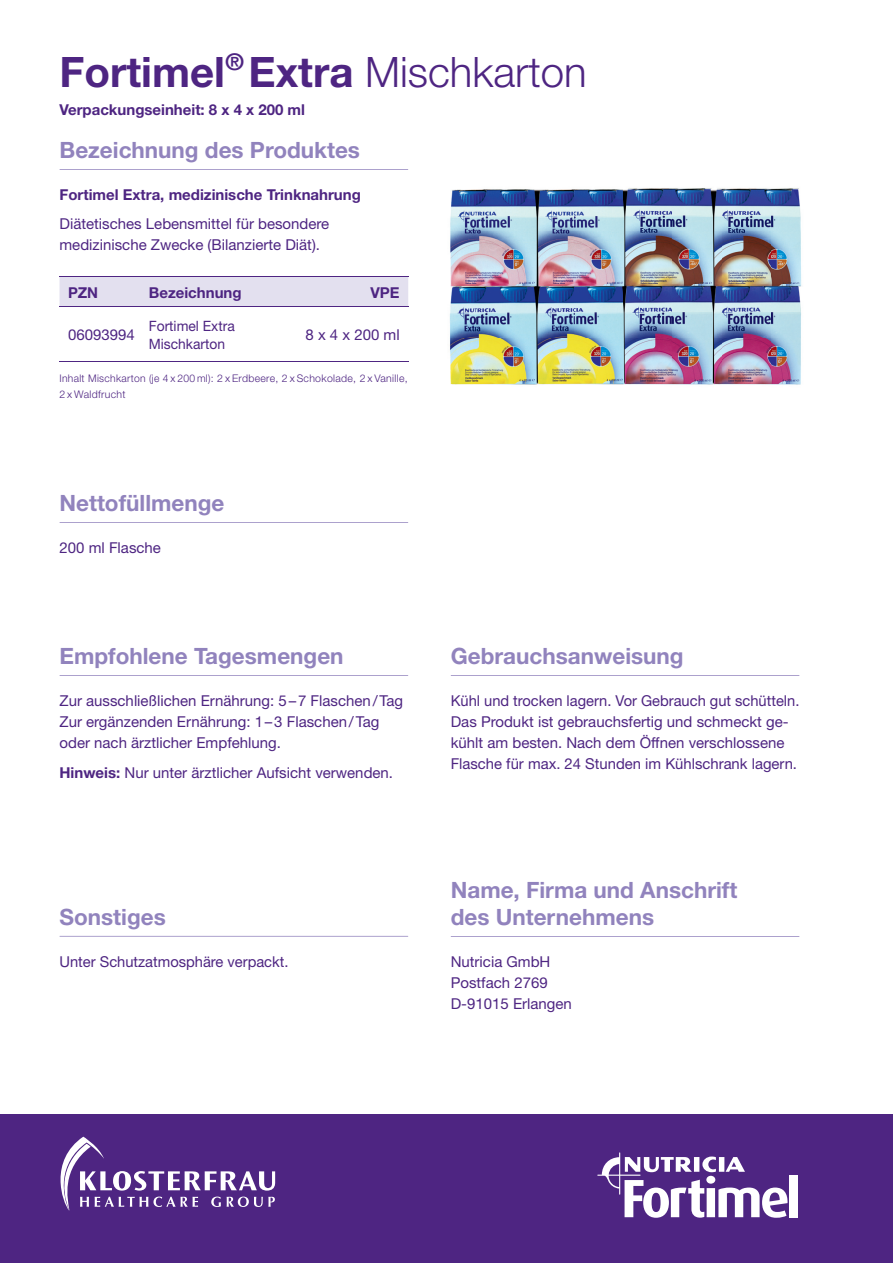
<style>
.page{position:relative;width:893px;height:1263px;background:#fff}
.page>*{position:absolute;margin:0;border:0;box-sizing:border-box;transform-origin:0 0}
.t1{font:700 42px "Helvetica Neue";color:#4e2582}
.t2{font:700 22.5px/27px "Helvetica Neue";color:#9183bd}
.t3{font:15px/21px "Helvetica Neue";color:#4e2582}
.t4{font:700 15px "Helvetica Neue";color:#4e2582}
.t5{font:14.25px/18px "Helvetica Neue";color:#4e2582}
.t6{font:300 10.5px/15.8px "Helvetica Neue LT Std";letter-spacing:.03em;color:#4e2582}
.s1{font-weight:300}
.s2{font-weight:700}
</style>
<div class="page">
<div style="left:0;top:1114px;width:893px;height:149px;background:#4e2582"></div>
<svg style="left:597px;top:1152px;width:191px;height:66px"></svg>
<div style="left:790px;top:1175px;width:8px;height:42px;background:#fff"></div>
<svg style="left:61px;top:1137px;width:214px;height:74px"></svg>
<div style="left:60px;top:277px;width:348px;height:29px;background:#e3e0ef"></div>
<hr style="left:60px;top:276px;width:85px;height:1px;background:#4e2582">
<hr style="left:145px;top:276px;width:146px;height:1px;background:#4e2582">
<hr style="left:291px;top:276px;width:117px;height:1px;background:#4e2582">
<hr style="left:60px;top:306px;width:85px;height:1px;background:#4e2582">
<hr style="left:145px;top:306px;width:146px;height:1px;background:#4e2582">
<hr style="left:291px;top:306px;width:117px;height:1px;background:#4e2582">
<hr style="left:60px;top:361px;width:85px;height:1px;background:#4e2582">
<hr style="left:145px;top:361px;width:146px;height:1px;background:#4e2582">
<hr style="left:291px;top:361px;width:117px;height:1px;background:#4e2582">
<hr style="left:451px;top:936px;width:348px;height:1px;background:#9183bd">
<hr style="left:451px;top:675px;width:348px;height:1px;background:#9183bd">
<hr style="left:60px;top:522px;width:348px;height:1px;background:#9183bd">
<hr style="left:60px;top:675px;width:348px;height:1px;background:#9183bd">
<hr style="left:60px;top:936px;width:348px;height:1px;background:#9183bd">
<hr style="left:60px;top:169px;width:348px;height:1px;background:#9183bd">
<img style="left:450px;top:188px;width:352px;height:197px">
<h1 class="t1" style="left:60px;top:46px;width:529px">Fortimel<sup>®</sup> Extra <span class="s1">Mischkarton</span></h1>
<p class="t4" style="left:60px;top:101px;width:247px">Verpackungseinheit: 8 x 4 x 200 ml</p>
<h2 class="t2" style="left:60px;top:136px;width:302px">Bezeichnung des Produktes</h2>
<p class="t4" style="left:60px;top:185px;width:303px">Fortimel Extra, medizinische Trinknahrung</p>
<p class="t3" style="left:60px;top:213px;width:271px">Diätetisches Lebensmittel für besondere medizinische Zwecke (Bilanzierte Diät).</p>
<p class="t4" style="left:68px;top:283px;width:31px">PZN</p>
<p class="t4" style="left:149px;top:283px;width:94px">Bezeichnung</p>
<p class="t4" style="left:371px;top:283px;width:31px">VPE</p>
<p class="t3" style="left:68px;top:324px;width:68px">06093994</p>
<p class="t5" style="left:149px;top:316px;width:88px">Fortimel Extra<br>Mischkarton</p>
<p class="t3" style="left:305px;top:324px;width:96px">8 x 4 x 200 ml</p>
<p class="t6" style="left:60px;top:370px;width:350px">Inhalt Mischkarton (je 4 x 200 ml): 2 x Erdbeere, 2 x Schokolade, 2 x Vanille,<br>2 x Waldfrucht</p>
<h2 class="t2" style="left:60px;top:489px;width:166px">Nettofüllmenge</h2>
<p class="t3" style="left:60px;top:537px;width:103px">200 ml Flasche</p>
<h2 class="t2" style="left:60px;top:642px;width:286px">Empfohlene Tagesmengen</h2>
<p class="t3" style="left:60px;top:690px;width:345px">Zur ausschließlichen Ernährung: 5 – 7 Flaschen / Tag<br>Zur ergänzenden Ernährung: 1 – 3 Flaschen / Tag oder nach ärztlicher Empfehlung.</p>
<p class="t3" style="left:60px;top:761px;width:335px"><span class="s2">Hinweis:</span> Nur unter ärztlicher Aufsicht verwenden.</p>
<h2 class="t2" style="left:60px;top:902px;width:108px">Sonstiges</h2>
<p class="t3" style="left:60px;top:950px;width:230px">Unter Schutzatmosphäre verpackt.</p>
<h2 class="t2" style="left:451px;top:642px;width:234px">Gebrauchsanweisung</h2>
<p class="t3" style="left:451px;top:690px;width:350px">Kühl und trocken lagern. Vor Gebrauch gut schütteln.<br>Das Produkt ist gebrauchsfertig und schmeckt ge - kühlt am besten. Nach dem Öffnen verschlossene Flasche für max. 24 Stunden im Kühlschrank lagern.</p>
<h2 class="t2" style="left:451px;top:876px;width:288px">Name, Firma und Anschrift des Unternehmens</h2>
<p class="t3" style="left:451px;top:951px;width:123px">Nutricia GmbH<br>Postfach 2769<br>D-91015 Erlangen</p>
</div>
